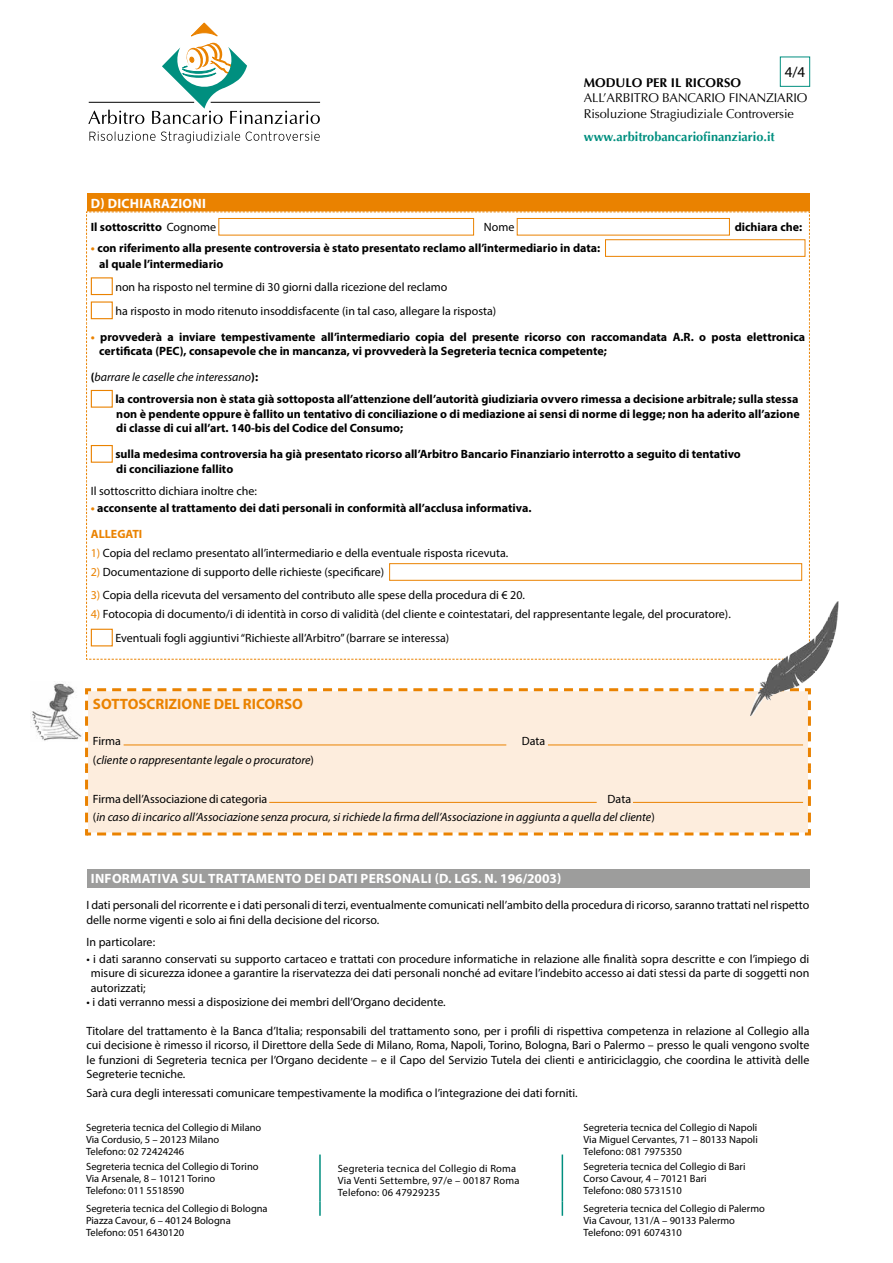
<style>
.page{position:relative;width:893px;height:1263px;background:#fff}
.page>*{position:absolute;margin:0;border:0;box-sizing:border-box;transform-origin:0 0}
.t1{font:700 15px "Myriad Pro";color:#ea8200}
.t2{font:15px "Myriad Pro";color:#000}
.t3{font:700 13.5px "Myriad Pro";letter-spacing:.02em;color:#fff}
.t4{font:12.75px/15.3px "Optima LT Std";letter-spacing:-.01em;color:#000}
.t5{font:700 12.75px "Optima LT Std";color:#008f7f}
.t6{font:700 12.75px "Optima LT Std";color:#000}
.t7{font:12px/14.4px "Myriad Pro";color:#000}
.t8{font:700 12px/14.4px "Myriad Pro";color:#000}
.t9{font:italic 12px/18.6px "Myriad Pro";color:#000}
.t10{font:10.5px/12px "Myriad Pro";color:#000}
.t11{font:10.5px/12px "Myriad Pro";letter-spacing:.02em;color:#000}
.s1{font-weight:400}
.s2{color:#ea8200}
.s3{font-weight:400;font-style:italic}
.s4{font-style:normal}
</style>
<div class="page">
<hr style="left:89px;top:102px;width:105px;height:1px;background:#000">
<svg style="left:88px;top:110px;width:56px;height:14px"></svg>
<svg style="left:89px;top:131px;width:151px;height:12px"></svg>
<svg style="left:246px;top:131px;width:74px;height:10px"></svg>
<svg style="left:152px;top:22px;width:168px;height:102px"></svg>
<hr style="left:319px;top:1154px;width:2px;height:47px;background:#008f7f">
<hr style="left:562px;top:1154px;width:1px;height:47px;background:#008f7f">
<svg style="left:319px;top:1201px;width:2px;height:15px"></svg>
<svg style="left:562px;top:1201px;width:1px;height:15px"></svg>
<div style="left:780px;top:57px;width:30px;height:30px;border:1px solid #008f7f"></div>
<div style="left:87px;top:193px;width:722px;height:19px;background:#ea8200"></div>
<div style="left:87px;top:869px;width:722px;height:18px;background:#9d9d9c"></div>
<svg style="left:86px;top:211px;width:724px;height:449px"></svg>
<div style="left:85px;top:688px;width:726px;height:75px;background:#fdeddd"></div>
<svg style="left:808px;top:716px;width:3px;height:41px"></svg>
<svg style="left:85px;top:763px;width:726px;height:73px;background:#fcead7"></svg>
<div style="left:219px;top:218px;width:255px;height:17px;border:1px solid #ea8200"></div>
<div style="left:517px;top:218px;width:213px;height:17px;border:1px solid #ea8200"></div>
<div style="left:605px;top:240px;width:200px;height:17px;border:1px solid #ea8200"></div>
<div style="left:91px;top:277px;width:22px;height:18px;border:1px solid #ea8200"></div>
<div style="left:91px;top:301px;width:22px;height:18px;border:1px solid #ea8200"></div>
<div style="left:91px;top:390px;width:22px;height:18px;border:1px solid #ea8200"></div>
<div style="left:91px;top:445px;width:22px;height:18px;border:1px solid #ea8200"></div>
<div style="left:389px;top:563px;width:413px;height:17px;border:1px solid #ea8200"></div>
<div style="left:91px;top:629px;width:22px;height:17px;border:1px solid #ea8200"></div>
<hr style="left:124px;top:745px;width:382px;height:1px;background:#ea8200">
<hr style="left:548px;top:745px;width:255px;height:1px;background:#ea8200">
<hr style="left:269px;top:802px;width:328px;height:1px;background:#ea8200">
<hr style="left:633px;top:802px;width:170px;height:1px;background:#ea8200">
<img style="left:750px;top:601px;width:89px;height:115px">
<img style="left:31px;top:683px;width:51px;height:58px">
<p class="t2" style="left:785px;top:63px;width:22px">4/4</p>
<p class="t6" style="left:584px;top:75px;width:159px">MODULO PER IL RICORSO</p>
<p class="t4" style="left:584px;top:90px;width:225px">ALL’ARBITRO BANCARIO FINANZIARIO<br>Risoluzione Stragiudiziale Controversie</p>
<p class="t5" style="left:584px;top:130px;width:193px">www.arbitrobancariofinanziario.it</p>
<p class="t3" style="left:91px;top:194px;width:116px">D) DICHIARAZIONI</p>
<p class="t8" style="left:91px;top:219px;width:127px">Il sottoscritto <span class="s1">Cognome</span></p>
<p class="t7" style="left:484px;top:219px;width:32px">Nome</p>
<p class="t8" style="left:735px;top:219px;width:69px">dichiara che:</p>
<p class="t8" style="left:99px;top:240px;width:502px;line-height:15.9px;text-indent:-9px"><span class="s2">•</span> con riferimento alla presente controversia è stato presentato reclamo all’intermediario in data: al quale l’intermediario</p>
<p class="t7" style="left:115px;top:274px;width:382px;line-height:24.2px">non ha risposto nel termine di 30 giorni dalla ricezione del reclamo<br>ha risposto in modo ritenuto insoddisfacente (in tal caso, allegare la risposta)</p>
<p class="t8" style="left:99px;top:329px;width:707px;text-indent:-9px"><span class="s2">•</span> provvederà a inviare tempestivamente all’intermediario copia del presente ricorso con raccomandata A.R. o posta elettronica certificata (PEC), consapevole che in mancanza, vi provvederà la Segreteria tecnica competente;</p>
<p class="t8" style="left:115px;top:366px;width:684px;line-height:21.8px;text-indent:-25px">(<span class="s3">barrare le caselle che interessano</span>):<br>la controversia non è stata già sottoposta all’attenzione dell’autorità giudiziaria ovvero rimessa a decisione arbitrale; sulla stessa</p>
<p class="t8" style="left:116px;top:406px;width:685px">non è pendente oppure è fallito un tentativo di conciliazione o di mediazione ai sensi di norme di legge; non ha aderito all’azione di classe di cui all’art. 140-bis del Codice del Consumo;</p>
<p class="t8" style="left:115px;top:447px;width:627px">sulla medesima controversia ha già presentato ricorso all’Arbitro Bancario Finanziario interrotto a seguito di tentativo di conciliazione fallito</p>
<p class="t7" style="left:91px;top:483px;width:168px">Il sottoscritto dichiara inoltre che:</p>
<p class="t8" style="left:91px;top:495px;width:442px;line-height:26px"><span class="s2">•</span> acconsente al trattamento dei dati personali in conformità all’acclusa informativa.<br><span class="s2">ALLEGATI</span></p>
<p class="t7" style="left:91px;top:545px;width:419px"><span class="s2">1)</span> Copia del reclamo presentato all’intermediario e della eventuale risposta ricevuta.</p>
<p class="t7" style="left:91px;top:565px;width:295px"><span class="s2">2)</span> Documentazione di supporto delle richieste (specificare)</p>
<p class="t7" style="left:91px;top:588px;width:436px"><span class="s2">3)</span> Copia della ricevuta del versamento del contributo alle spese della procedura di € 20.</p>
<p class="t7" style="left:115px;top:601px;width:617px;line-height:24.2px;text-indent:-25px"><span class="s2">4)</span> Fotocopia di documento/i di identità in corso di validità (del cliente e cointestatari, del rappresentante legale, del procuratore).<br>Eventuali fogli aggiuntivi “Richieste all’Arbitro” (barrare se interessa)</p>
<p class="t1" style="left:93px;top:695px;width:212px">SOTTOSCRIZIONE DEL RICORSO</p>
<p class="t7" style="left:93px;top:734px;width:30px">Firma</p>
<p class="t7" style="left:522px;top:734px;width:25px">Data</p>
<p class="t9" style="left:93px;top:750px;width:223px"><span class="s4">(</span>cliente o rappresentante legale o procuratore<span class="s4">)</span></p>
<p class="t7" style="left:93px;top:791px;width:176px">Firma dell’Associazione di categoria</p>
<p class="t9" style="left:93px;top:789px;width:563px;text-indent:515px"><span class="s4">Data<br>(</span>in caso di incarico all’Associazione senza procura, si richiede la firma dell’Associazione in aggiunta a quella del cliente<span class="s4">)</span></p>
<p class="t3" style="left:91px;top:870px;width:472px">INFORMATIVA SUL TRATTAMENTO DEI DATI PERSONALI (D. LGS. N. 196/2003)</p>
<p class="t7" style="left:87px;top:898px;width:724px">I dati personali del ricorrente e i dati personali di terzi, eventualmente comunicati nell’ambito della procedura di ricorso, saranno trattati nel rispetto delle norme vigenti e solo ai fini della decisione del ricorso.</p>
<p class="t7" style="left:87px;top:935px;width:70px">In particolare:</p>
<p class="t7" style="left:91px;top:951px;width:720px;text-align:justify;text-indent:-4px">• i dati saranno conservati su supporto cartaceo e trattati con procedure informatiche in relazione alle finalità sopra descritte e con l’impiego di misure di sicurezza idonee a garantire la riservatezza dei dati personali nonché ad evitare l’indebito accesso ai dati stessi da parte di soggetti non autorizzati;</p>
<p class="t7" style="left:87px;top:995px;width:361px">• i dati verranno messi a disposizione dei membri dell’Organo decidente.</p>
<p class="t7" style="left:87px;top:1023px;width:724px;text-align:justify">Titolare del trattamento è la Banca d’Italia; responsabili del trattamento sono, per i profili di rispettiva competenza in relazione al Collegio alla cui decisione è rimesso il ricorso, il Direttore della Sede di Milano, Roma, Napoli, Torino, Bologna, Bari o Palermo – presso le quali vengono svolte le funzioni di Segreteria tecnica per l’Organo decidente – e il Capo del Servizio Tutela dei clienti e antiriciclaggio, che coordina le attività delle Segreterie tecniche.</p>
<p class="t7" style="left:87px;top:1085px;width:493px">Sarà cura degli interessati comunicare tempestivamente la modifica o l’integrazione dei dati forniti.</p>
<p class="t10" style="left:86px;top:1121px;width:177px">Segreteria tecnica del Collegio di Milano<br>Via Cordusio, 5 – 20123 Milano<br>Telefono: 02 72424246</p>
<p class="t10" style="left:584px;top:1121px;width:176px;text-align:justify">Segreteria tecnica del Collegio di Napoli Via Miguel Cervantes, 71 – 80133 Napoli Telefono: 081 7975350</p>
<p class="t10" style="left:86px;top:1160px;width:174px">Segreteria tecnica del Collegio di Torino<br>Via Arsenale, 8 – 10121 Torino<br>Telefono: 011 5518590</p>
<p class="t11" style="left:338px;top:1162px;width:183px">Segreteria tecnica del Collegio di Roma<br>Via Venti Settembre, 97/e – 00187 Roma<br>Telefono: 06 47929235</p>
<p class="t10" style="left:584px;top:1160px;width:163px">Segreteria tecnica del Collegio di Bari<br>Corso Cavour, 4 – 70121 Bari<br>Telefono: 080 5731510</p>
<p class="t10" style="left:86px;top:1202px;width:183px">Segreteria tecnica del Collegio di Bologna<br>Piazza Cavour, 6 – 40124 Bologna<br>Telefono: 051 6430120</p>
<p class="t10" style="left:584px;top:1202px;width:183px">Segreteria tecnica del Collegio di Palermo<br>Via Cavour, 131/A – 90133 Palermo<br>Telefono: 091 6074310</p>
</div>
